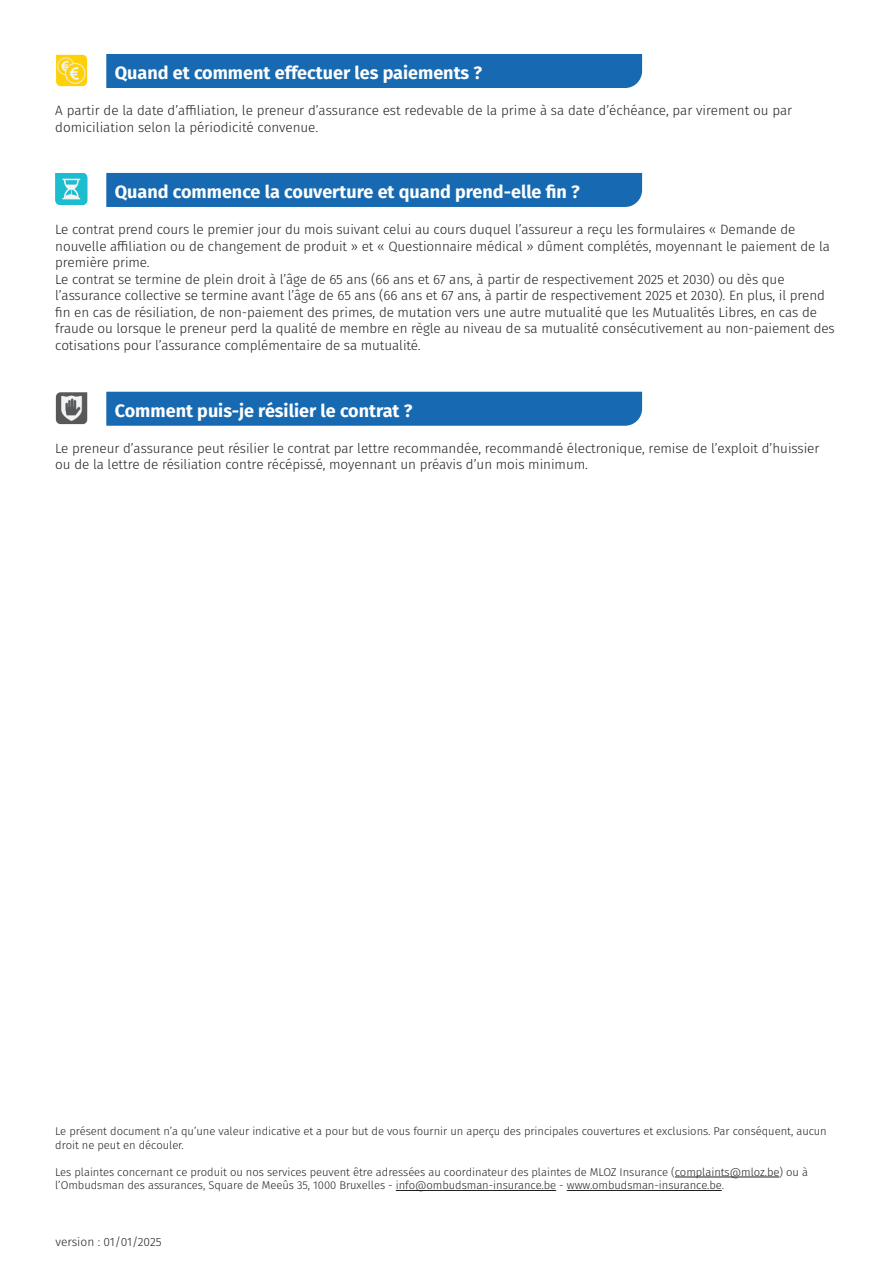
<style>
.page{position:relative;width:893px;height:1263px;background:#fff}
.page>*{position:absolute;margin:0;border:0;box-sizing:border-box;transform-origin:0 0}
.t1{font:700 18px "Fira Sans";color:#fff}
.t2{font:300 13.5px/16.5px "Fira Sans";letter-spacing:-.005em;color:#231f20}
.t3{font:300 12px "Fira Sans";color:#231f20}
.t4{font:300 11.25px/13.5px "Fira Sans";letter-spacing:-.005em;color:#231f20}
</style>
<div class="page">
<div style="left:106px;top:54px;width:536px;height:34px;background:#176ab1"></div>
<div style="left:106px;top:173px;width:536px;height:34px;background:#176ab1"></div>
<img style="left:56px;top:55px;width:32px;height:32px">
<img style="left:56px;top:173px;width:32px;height:32px">
<div style="left:106px;top:392px;width:536px;height:34px;background:#176ab1"></div>
<img style="left:55px;top:392px;width:32px;height:33px">
<hr style="left:675px;top:1177px;width:104px;height:1px;background:#231f20">
<hr style="left:396px;top:1190px;width:160px;height:1px;background:#231f20">
<hr style="left:567px;top:1190px;width:155px;height:1px;background:#231f20">
<p class="t1" style="left:115px;top:58px;width:369px">Quand et comment effectuer les paiements ?</p>
<p class="t2" style="left:55px;top:102px;width:738px">A partir de la date d’affiliation, le preneur d’assurance est redevable de la prime à sa date d’échéance, par virement ou par domiciliation selon la périodicité convenue.</p>
<p class="t1" style="left:115px;top:177px;width:467px">Quand commence la couverture et quand prend-elle fin ?</p>
<p class="t2" style="left:55px;top:221px;width:776px">Le contrat prend cours le premier jour du mois suivant celui au cours duquel l’assureur a reçu les formulaires « Demande de nouvelle affiliation ou de changement de produit » et « Questionnaire médical » dûment complétés, moyennant le paiement de la première prime.</p>
<p class="t2" style="left:55px;top:271px;width:781px">Le contrat se termine de plein droit à l’âge de 65 ans (66 ans et 67 ans, à partir de respectivement 2025 et 2030) ou dès que l’assurance collective se termine avant l’âge de 65 ans (66 ans et 67 ans, à partir de respectivement 2025 et 2030). En plus, il prend fin en cas de résiliation, de non-paiement des primes, de mutation vers une autre mutualité que les Mutualités Libres, en cas de fraude ou lorsque le preneur perd la qualité de membre en règle au niveau de sa mutualité consécutivement au non-paiement des cotisations pour l’assurance complémentaire de sa mutualité.</p>
<p class="t1" style="left:115px;top:396px;width:299px">Comment puis-je résilier le contrat ?</p>
<p class="t2" style="left:55px;top:440px;width:766px">Le preneur d’assurance peut résilier le contrat par lettre recommandée, recommandé électronique, remise de l’exploit d’huissier ou de la lettre de résiliation contre récépissé, moyennant un préavis d’un mois minimum.</p>
<p class="t4" style="left:55px;top:1124px;width:773px">Le présent document n’a qu’une valeur indicative et a pour but de vous fournir un aperçu des principales couvertures et exclusions. Par conséquent, aucun droit ne peut en découler.</p>
<p class="t4" style="left:55px;top:1165px;width:754px">Les plaintes concernant ce produit ou nos services peuvent être adressées au coordinateur des plaintes de MLOZ Insurance (complaints@mloz.be) ou à l’Ombudsman des assurances, Square de Meeûs 35, 1000 Bruxelles - info@ombudsman-insurance.be - www.ombudsman-insurance.be.</p>
<p class="t3" style="left:56px;top:1233px;width:108px">version : 01/01/2025</p>
</div>
